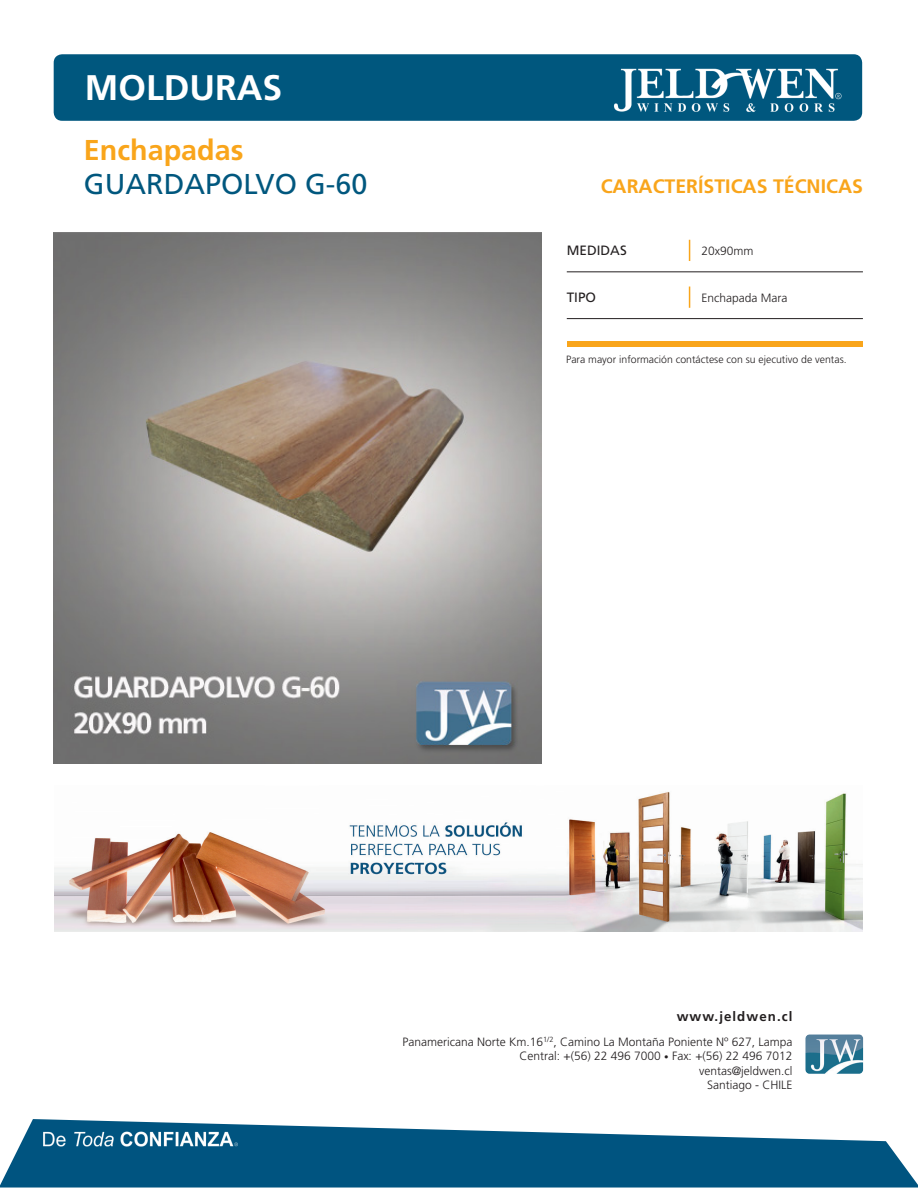
<style>
.page{position:relative;width:918px;height:1188px;background:#fff}
.page>*{position:absolute;margin:0;border:0;box-sizing:border-box;transform-origin:0 0}
.t1{font:700 35.55px "Frutiger LT Std";color:#fff}
.t2{font:28.65px "Frutiger LT Std";color:#00577e}
.t3{font:700 28.65px "Frutiger LT Std";color:#f9a51b}
.t4{font:700 19.5px "Frutiger LT Std";color:#f9a51b}
.t5{font:13.5px "Frutiger LT Std";color:#231f20}
.t6{font:700 13.35px "Frutiger LT Std";letter-spacing:.08em;color:#231f20}
.t7{font:300 12px "Frutiger LT Std";color:#231f20}
.t8{font:300 10.5px "Frutiger LT Std";color:#231f20}
.s1{font-size:9px}
</style>
<div class="page">
<div style="left:54px;top:54px;width:808px;height:67px;background:#00577e;border-radius:9px"></div>
<svg style="left:0;top:1119px;width:918px;height:69px;fill:#005480"></svg>
<img style="left:41px;top:1128px;width:199px;height:21px">
<img style="left:805px;top:1035px;width:59px;height:39px">
<img style="left:606px;top:68px;width:243px;height:53px">
<div style="left:568px;top:341px;width:295px;height:5px;background:#f9a51b"></div>
<svg style="left:689px;top:240px;width:1px;height:21px"></svg>
<svg style="left:689px;top:287px;width:1px;height:21px"></svg>
<hr style="left:567px;top:272px;width:296px;height:1px;background:#231f20">
<hr style="left:567px;top:318px;width:296px;height:1px;background:#231f20">
<img style="left:54px;top:792px;width:808px;height:140px">
<img style="left:53px;top:232px;width:489px;height:532px">
<p class="t1" style="left:85px;top:66px;width:199px">MOLDURAS</p>
<p class="t3" style="left:84px;top:133px;width:161px">Enchapadas</p>
<p class="t2" style="left:84px;top:167px;width:285px">GUARDAPOLVO G-60</p>
<p class="t4" style="left:601px;top:174px;width:264px">CARACTERÍSTICAS TÉCNICAS</p>
<p class="t5" style="left:567px;top:243px;width:61px">MEDIDAS</p>
<p class="t5" style="left:567px;top:290px;width:31px">TIPO</p>
<p class="t7" style="left:702px;top:244px;width:54px">20x90mm</p>
<p class="t7" style="left:702px;top:291px;width:88px">Enchapada Mara</p>
<p class="t8" style="left:566px;top:354px;width:282px">Para mayor información contáctese con su ejecutivo de ventas.</p>
<p class="t6" style="left:677px;top:1008px;width:117px">www.jeldwen.cl</p>
<p class="t7" style="left:402px;top:1035px;width:392px">Panamericana Norte Km.16<sup>1/2</sup>, Camino La Montaña Poniente Nº 627, Lampa</p>
<p class="t7" style="left:520px;top:1049px;width:275px">Central: +(56) 22 496 7000 <span class="s1">•</span> Fax: +(56) 22 496 7012</p>
<p class="t7" style="left:699px;top:1064px;width:95px">ventas@jeldwen.cl</p>
<p class="t7" style="left:707px;top:1078px;width:87px">Santiago - CHILE</p>
</div>
